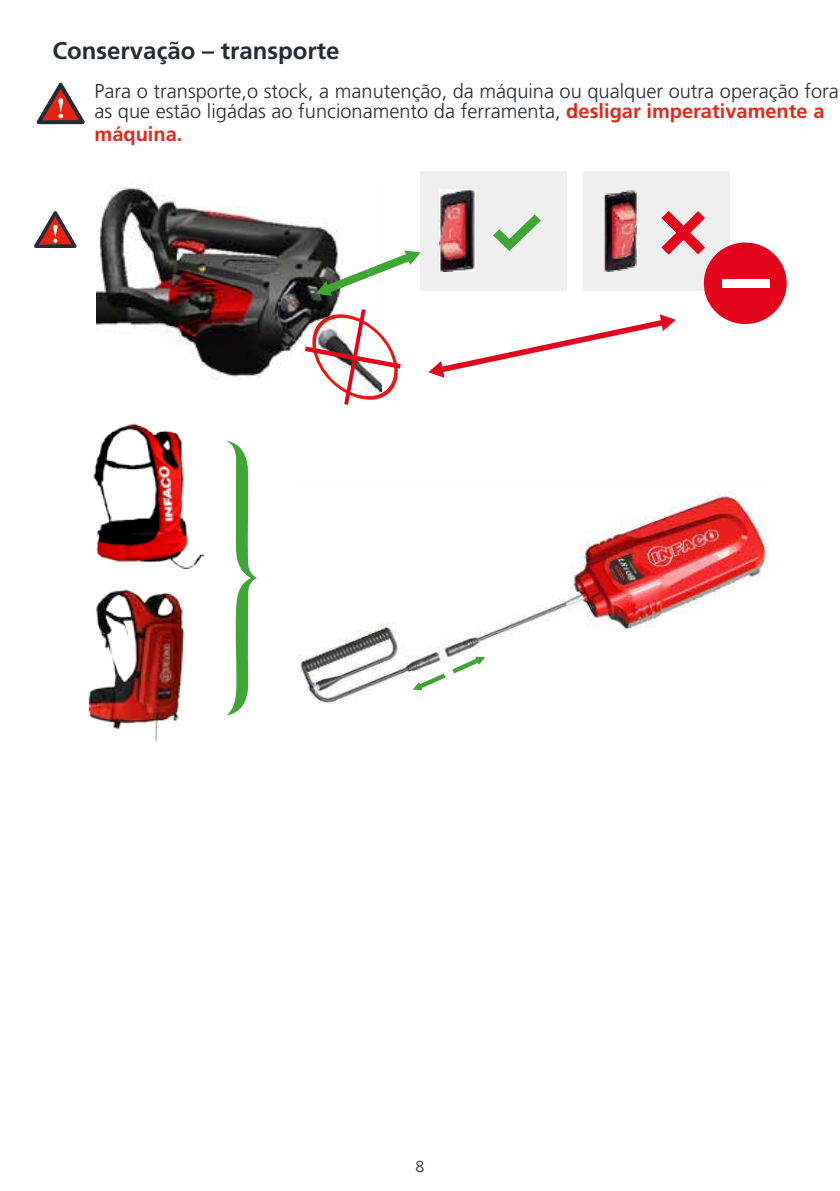
<style>
.page{position:relative;width:840px;height:1191px;background:#fff}
.page>*{position:absolute;margin:0;border:0;box-sizing:border-box;transform-origin:0 0}
.t1{font:700 24px "Frutiger Pro";color:#262b33}
.t2{font:300 20px/20px "Frutiger Pro";color:#262b33}
.t3{font:700 20px "Frutiger Pro";color:#e52718}
.t4{font:300 16px "Frutiger Pro";color:#262b33}
.s1{font-weight:700;color:#e52718}
</style>
<div class="page">
<div style="left:420px;top:171px;width:146px;height:119px;background:#f0eff0"></div>
<div style="left:583px;top:171px;width:146px;height:119px;background:#f0eff0"></div>
<img style="left:96px;top:183px;width:243px;height:195px">
<img style="left:439px;top:190px;width:36px;height:82px">
<img style="left:604px;top:190px;width:32px;height:81px">
<svg style="left:661px;top:211px;width:43px;height:43px"></svg>
<div style="left:703px;top:242px;width:83px;height:82px;background:#e3051c;border-radius:50%"></div>
<div style="left:721px;top:280px;width:48px;height:8px;background:#fff"></div>
<svg style="left:315px;top:250px;width:105px;height:46px"></svg>
<svg style="left:428px;top:314px;width:247px;height:64px"></svg>
<svg style="left:305px;top:308px;width:96px;height:97px"></svg>
<svg style="left:493px;top:214px;width:48px;height:37px"></svg>
<svg style="left:34px;top:211px;width:43px;height:37px"></svg>
<img style="left:88px;top:589px;width:97px;height:153px">
<img style="left:93px;top:424px;width:111px;height:144px">
<img style="left:298px;top:482px;width:471px;height:222px">
<svg style="left:227px;top:441px;width:30px;height:274px"></svg>
<svg style="left:412px;top:673px;width:33px;height:17px"></svg>
<svg style="left:452px;top:657px;width:33px;height:16px"></svg>
<svg style="left:36px;top:83px;width:49px;height:41px"></svg>
<p class="t1" style="left:52px;top:36px;width:288px">Conservação – transporte</p>
<p class="t2" style="left:94px;top:81px;width:745px">Para o transporte,o stock, a manutenção, da máquina ou qualquer outra operação fora as que estão ligádas ao funcionamento da ferramenta, <span class="s1">desligar imperativamente a</span></p>
<p class="t3" style="left:94px;top:122px;width:89px">máquina.</p>
<p class="t4" style="left:415px;top:1156px;width:10px">8</p>
</div>
